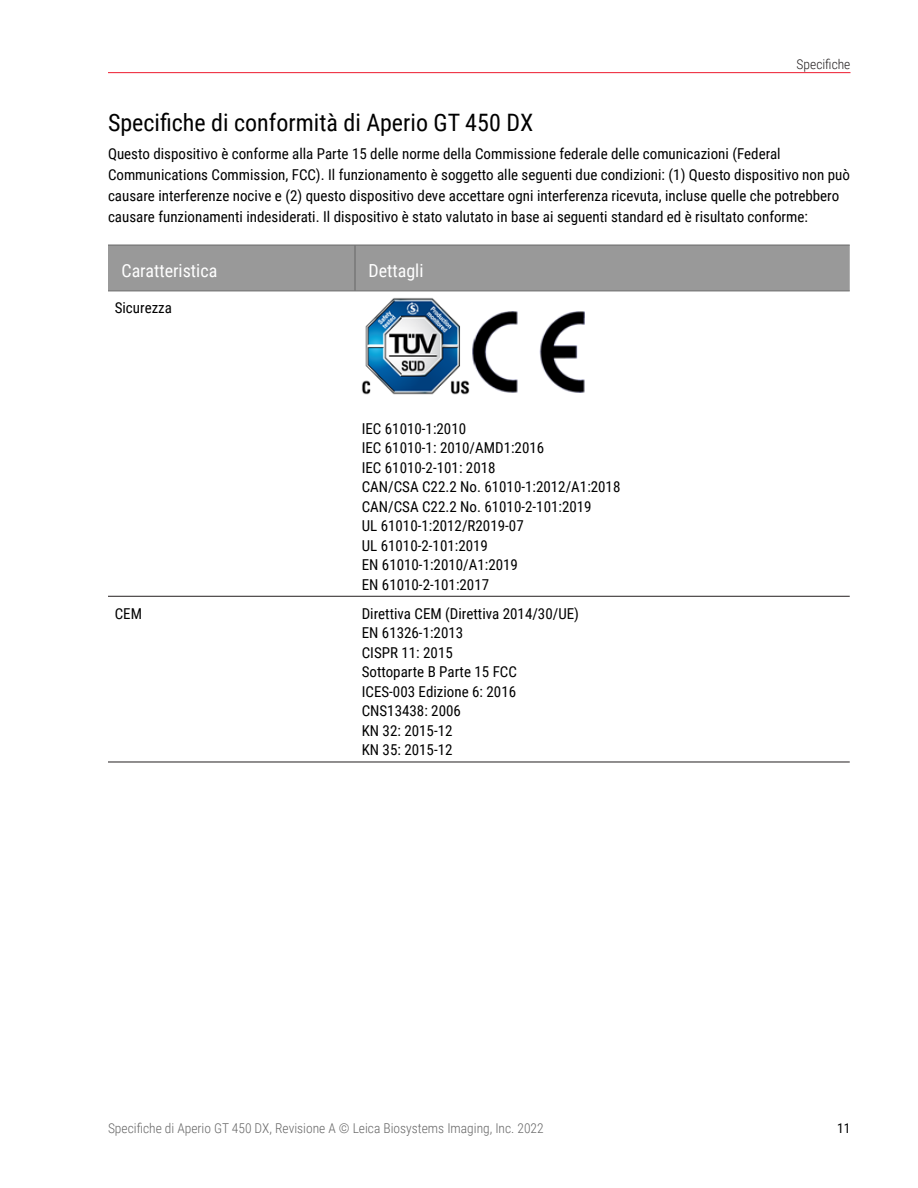
<style>
.page{position:relative;width:918px;height:1188px;background:#fff}
.page>*{position:absolute;margin:0;border:0;box-sizing:border-box;transform-origin:0 0}
.Heading_1{font:24px "Roboto Condensed";color:#000}
.Table_heading_12pt_w{font:18px "Roboto Condensed";color:#fff}
.Body{font:15px/21px "Roboto Condensed";color:#000}
.Table_cell_10pt_no_s{font:15px "Roboto Condensed";color:#000}
.Table_cell_10pt_spac{font:15px "Roboto Condensed";color:#000}
.t1{font:300 13.5px "Roboto Condensed";color:#666}
.t2{font:300 13.5px "Roboto Condensed";color:#231f20}
.t3{font:13.5px "Roboto Condensed";color:#000}
</style>
<div class="page">
<hr style="left:108px;top:72px;width:742px;height:1px;background:#ed1b2f">
<div style="left:108px;top:246px;width:742px;height:45px;background:#999"></div>
<svg style="left:108px;top:385px;width:742px;height:377px"></svg>
<hr style="left:108px;top:245px;width:247px;height:1px;background:#666">
<hr style="left:355px;top:245px;width:495px;height:1px;background:#666">
<hr style="left:355px;top:245px;width:1px;height:46px;background:#666">
<hr style="left:108px;top:291px;width:247px;height:1px;background:#666">
<hr style="left:355px;top:291px;width:495px;height:1px;background:#666">
<hr style="left:108px;top:596px;width:247px;height:1px;background:#231f20">
<hr style="left:108px;top:762px;width:247px;height:1px;background:#231f20">
<hr style="left:355px;top:596px;width:495px;height:1px;background:#231f20">
<hr style="left:355px;top:762px;width:495px;height:1px;background:#231f20">
<img style="left:362px;top:298px;width:108px;height:97px">
<img style="left:470px;top:311px;width:117px;height:84px">
<p class="t2" style="left:797px;top:55px;width:55px">Specifiche</p>
<p class="Heading_1" style="left:108px;top:106px;width:427px">Specifiche di conformità di Aperio GT 450 DX</p>
<p class="Body" style="left:108px;top:143px;width:743px">Questo dispositivo è conforme alla Parte 15 delle norme della Commissione federale delle comunicazioni (Federal Communications Commission, FCC). Il funzionamento è soggetto alle seguenti due condizioni: (1) Questo dispositivo non può causare interferenze nocive e (2) questo dispositivo deve accettare ogni interferenza ricevuta, incluse quelle che potrebbero causare funzionamenti indesiderati. Il dispositivo è stato valutato in base ai seguenti standard ed è risultato conforme:</p>
<p class="Table_heading_12pt_w" style="left:122px;top:258px;width:97px">Caratteristica</p>
<p class="Table_heading_12pt_w" style="left:369px;top:258px;width:57px">Dettagli</p>
<p class="Table_cell_10pt_spac" style="left:115px;top:298px;width:59px">Sicurezza</p>
<p class="Table_cell_10pt_no_s" style="left:362px;top:418px;width:106px">IEC 61010-1:2010</p>
<p class="Table_cell_10pt_no_s" style="left:362px;top:437px;width:184px">IEC 61010-1: 2010/AMD1:2016</p>
<p class="Table_cell_10pt_no_s" style="left:362px;top:457px;width:135px">IEC 61010-2-101: 2018</p>
<p class="Table_cell_10pt_no_s" style="left:362px;top:476px;width:260px">CAN/CSA C22.2 No. 61010-1:2012/A1:2018</p>
<p class="Table_cell_10pt_no_s" style="left:362px;top:496px;width:231px">CAN/CSA C22.2 No. 61010-2-101:2019</p>
<p class="Table_cell_10pt_no_s" style="left:362px;top:515px;width:164px">UL 61010-1:2012/R2019-07</p>
<p class="Table_cell_10pt_no_s" style="left:362px;top:535px;width:128px">UL 61010-2-101:2019</p>
<p class="Table_cell_10pt_no_s" style="left:362px;top:554px;width:158px">EN 61010-1:2010/A1:2019</p>
<p class="Table_cell_10pt_no_s" style="left:362px;top:574px;width:129px">EN 61010-2-101:2017</p>
<p class="Table_cell_10pt_spac" style="left:115px;top:603px;width:29px">CEM</p>
<p class="Table_cell_10pt_no_s" style="left:362px;top:603px;width:219px">Direttiva CEM (Direttiva 2014/30/UE)</p>
<p class="Table_cell_10pt_no_s" style="left:362px;top:622px;width:103px">EN 61326-1:2013</p>
<p class="Table_cell_10pt_no_s" style="left:362px;top:642px;width:93px">CISPR 11: 2015</p>
<p class="Table_cell_10pt_no_s" style="left:362px;top:661px;width:157px">Sottoparte B Parte 15 FCC</p>
<p class="Table_cell_10pt_no_s" style="left:362px;top:681px;width:156px">ICES-003 Edizione 6: 2016</p>
<p class="Table_cell_10pt_no_s" style="left:362px;top:700px;width:101px">CNS13438: 2006</p>
<p class="Table_cell_10pt_no_s" style="left:362px;top:720px;width:92px">KN 32: 2015-12</p>
<p class="Table_cell_10pt_no_s" style="left:362px;top:739px;width:92px">KN 35: 2015-12</p>
<p class="t1" style="left:108px;top:1119px;width:437px">Specifiche di Aperio GT 450 DX, Revisione A © Leica Biosystems Imaging, Inc. 2022</p>
<p class="t3" style="left:837px;top:1119px;width:15px">11</p>
</div>
